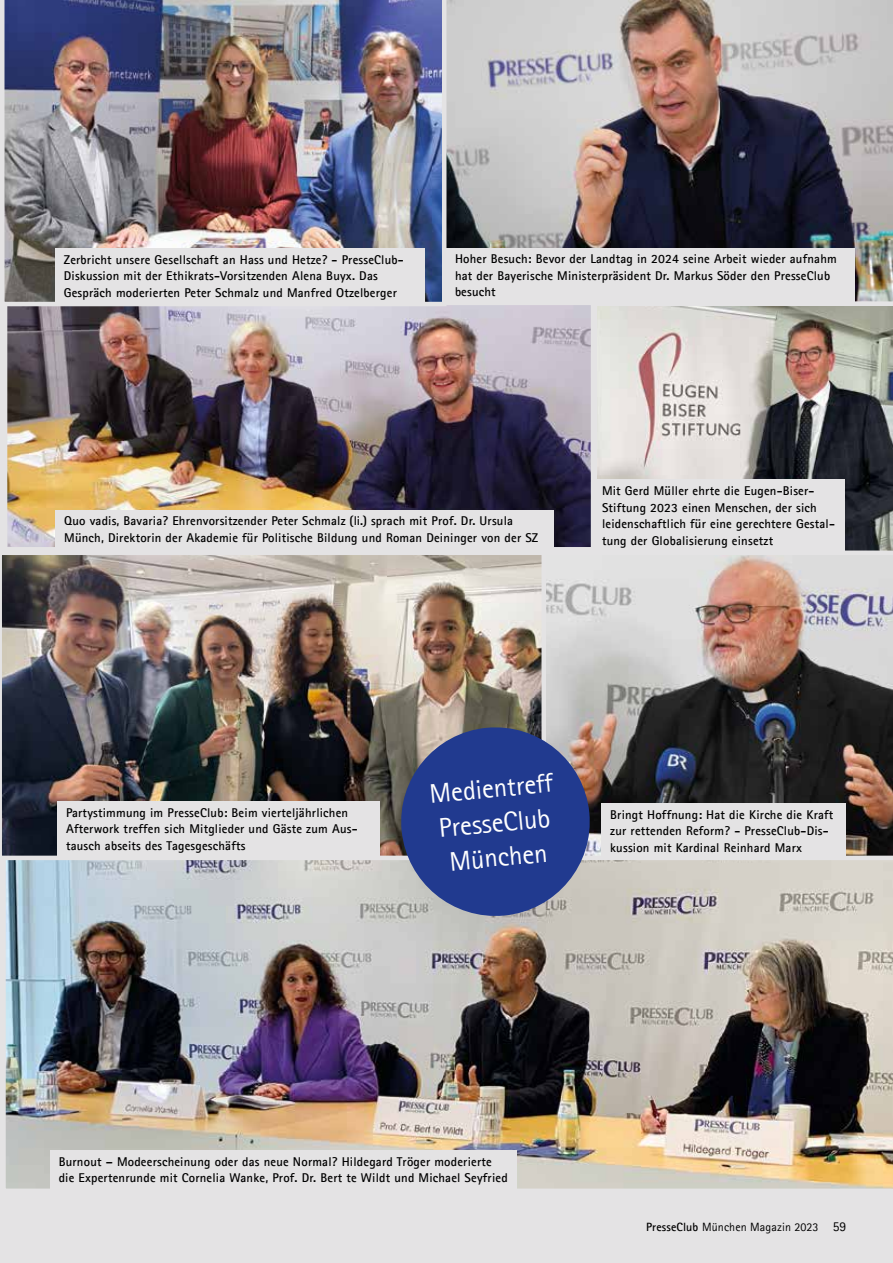
<style>
.page{position:relative;width:893px;height:1263px;background:#e4e3e4}
.page>*{position:absolute;margin:0;border:0;box-sizing:border-box;transform-origin:0 0}
.t1{font:27px/34.5px "Agfa Rotis Sans Serif";color:#fff}
.t2{font:700 12.75px/16.5px "Agfa Rotis Sans Serif";letter-spacing:.015em;color:#000}
.t3{font:12px "Agfa Rotis Sans Serif";letter-spacing:.01em;color:#000}
.s1{font-weight:700}
.s2{font-size:13.5px}
</style>
<div class="page">
<img style="left:5px;top:860px;width:888px;height:329px">
<img style="left:446px;top:0;width:447px;height:301px">
<svg style="left:597px;top:301px;width:296px;height:249px"></svg>
<img style="left:3px;top:555px;width:538px;height:301px">
<img style="left:8px;top:306px;width:582px;height:240px">
<div style="left:3px;top:301px;width:592px;height:250px;border:4px solid #e4e3e4"></div>
<div style="left:446px;top:248px;width:409px;height:54px;background:#e4e3e4"></div>
<div style="left:56px;top:510px;width:498px;height:38px;background:#e4e3e4"></div>
<div style="left:58px;top:801px;width:322px;height:55px;background:#e4e3e4"></div>
<img style="left:3px;top:0;width:443px;height:306px">
<img style="left:541px;top:550px;width:352px;height:306px">
<div style="left:55px;top:248px;width:370px;height:55px;background:#e4e3e4"></div>
<div style="left:50px;top:1150px;width:466px;height:39px;background:#e4e3e4"></div>
<div style="left:602px;top:803px;width:244px;height:55px;background:#e4e3e4"></div>
<div style="left:593px;top:479px;width:252px;height:72px;background:#e4e3e4"></div>
<svg style="left:397px;top:723px;width:197px;height:197px;background:#485791"></svg>
<svg style="left:2px;top:555px;width:1px;height:301px"></svg>
<p class="t2" style="left:64px;top:251px;width:342px">Zerbricht unsere Gesellschaft an Hass und Hetze? - PresseClub-<br>Diskussion mit der Ethikrats-Vorsitzenden Alena Buyx. Das<br>Gespräch moderierten Peter Schmalz und Manfred Otzelberger</p>
<p class="t2" style="left:455px;top:250px;width:383px">Hoher Besuch: Bevor der Landtag in 2024 seine Arbeit wieder aufnahm hat der Bayerische Ministerpräsident Dr. Markus Söder den PresseClub besucht</p>
<p class="t2" style="left:64px;top:513px;width:476px">Quo vadis, Bavaria? Ehrenvorsitzender Peter Schmalz (li.) sprach mit Prof. Dr. Ursula<br>Münch, Direktorin der Akademie für Politische Bildung und Roman Deininger von der SZ</p>
<p class="t2" style="left:602px;top:482px;width:234px">Mit Gerd Müller ehrte die Eugen-Biser-Stiftung 2023 einen Menschen, der sich leidenschaftlich für eine gerechtere Gestal&shy;tung der Globalisierung einsetzt</p>
<p class="t2" style="left:66px;top:804px;width:293px">Partystimmung im PresseClub: Beim vierteljährlichen<br>Afterwork treffen sich Mitglieder und Gäste zum Aus&shy;tausch abseits des Tagesgeschäfts</p>
<h1 class="t1" style="left:428px;top:776px;width:125px;rotate:-5deg">Medientreff<br>PresseClub<br>München</h1>
<p class="t2" style="left:610px;top:806px;width:225px">Bringt Hoffnung: Hat die Kirche die Kraft zur rettenden Reform? - PresseClub-Dis&shy;kussion mit Kardinal Reinhard Marx</p>
<p class="t2" style="left:59px;top:1153px;width:451px">Burnout – Modeerscheinung oder das neue Normal? Hildegard Tröger moderierte die Expertenrunde mit Cornelia Wanke, Prof. Dr. Bert te Wildt und Michael Seyfried</p>
<p class="t3" style="left:646px;top:1219px;width:202px"><span class="s1">PresseClub</span> München Magazin 2023 <span class="s2">59</span></p>
</div>
